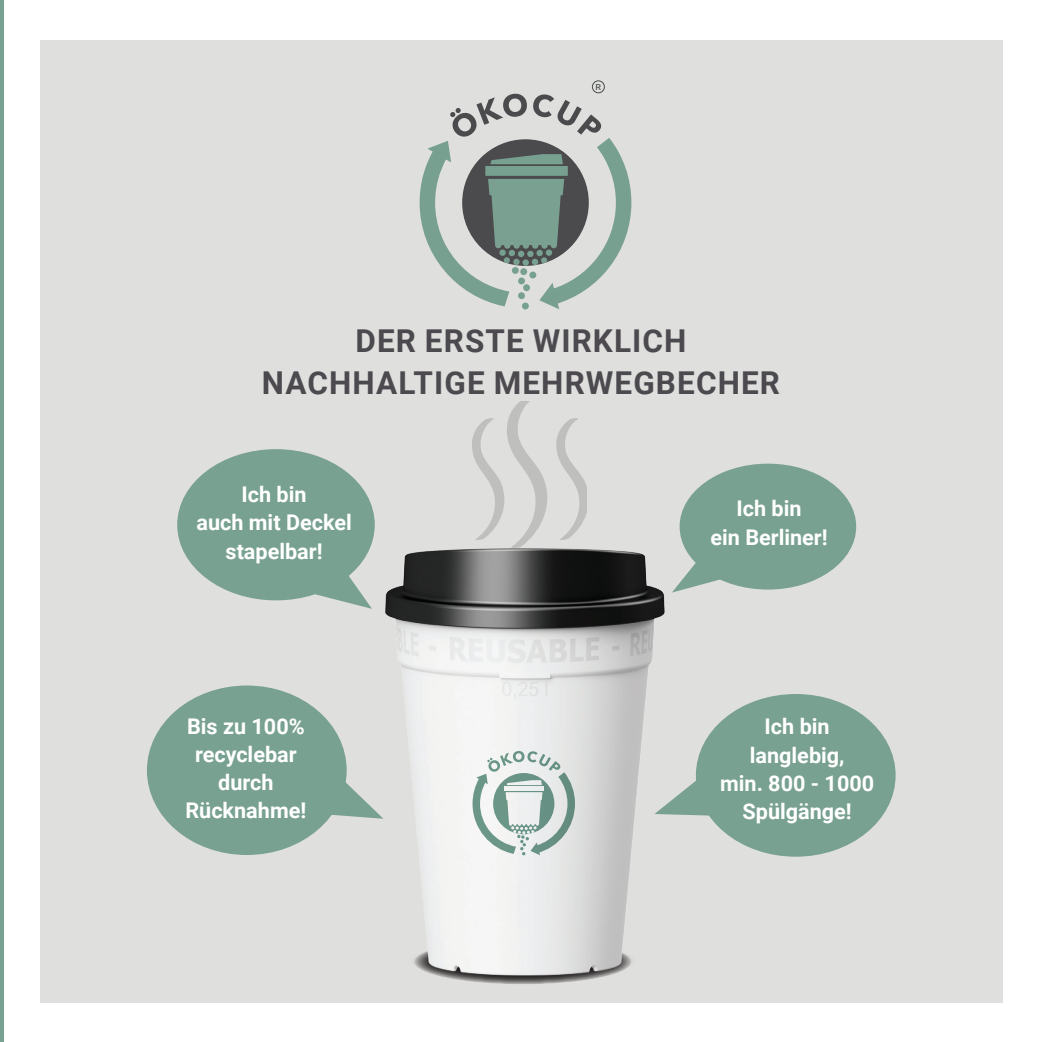
<style>
.page{position:relative;width:1042px;height:1042px;background:#fff}
.page>*{position:absolute;margin:0;border:0;box-sizing:border-box;transform-origin:0 0}
.t1{font:700 31.5px/42px "Roboto";letter-spacing:.035em;color:#4c4a4e;text-align:center}
.t2{font:700 21.7px/28.3px "Roboto";color:#fff;text-align:center}
.t3{font:10.5px "Roboto";color:#484d48}
</style>
<div class="page">
<div style="left:40px;top:40px;width:963px;height:962px;background:#dfdfdd"></div>
<svg style="left:472px;top:401px;width:115px;height:140px"></svg>
<svg style="left:420px;top:94px;width:211px;height:215px"></svg>
<svg style="left:414px;top:939px;width:217px;height:45px"></svg>
<img style="left:371px;top:541px;width:303px;height:434px">
<svg style="left:309px;top:554px;width:65px;height:56px"></svg>
<div style="left:178px;top:450px;width:196px;height:149px;background:#78a191;border-radius:50%"></div>
<svg style="left:331px;top:772px;width:52px;height:47px"></svg>
<div style="left:147px;top:685px;width:200px;height:170px;background:#78a191;border-radius:50%"></div>
<svg style="left:672px;top:552px;width:56px;height:40px"></svg>
<div style="left:679px;top:464px;width:177px;height:125px;background:#78a191;border-radius:50%"></div>
<svg style="left:654px;top:773px;width:55px;height:43px"></svg>
<div style="left:696px;top:694px;width:199px;height:162px;background:#78a191;border-radius:50%"></div>
<svg style="left:472px;top:751px;width:103px;height:104px"></svg>
<hr style="left:0;top:0;width:4px;height:1042px;background:#78a191">
<div style="left:592px;top:81px;width:12px;height:12px;border:1px solid #484d48;border-radius:50%"></div>
<hr style="left:1041px;top:0;width:1px;height:1042px;background:#78a191">
<p class="t3" style="left:595px;top:79px;width:7px">R</p>
<h1 class="t1" style="left:262px;top:319px;width:519px">DER ERSTE WIRKLICH<br>NACHHALTIGE MEHRWEGBECHER</h1>
<p class="t2" style="left:196px;top:479px;width:157px">Ich bin<br>auch mit Deckel stapelbar!</p>
<p class="t2" style="left:185px;top:711px;width:122px">Bis zu 100% recyclebar durch<br>Rücknahme!</p>
<p class="t2" style="left:710px;top:493px;width:119px;line-height:29.1px">Ich bin<br>ein Berliner!</p>
<p class="t2" style="left:720px;top:712px;width:156px">Ich bin langlebig,<br>min. 800 - 1000<br>Spülgänge!</p>
</div>
